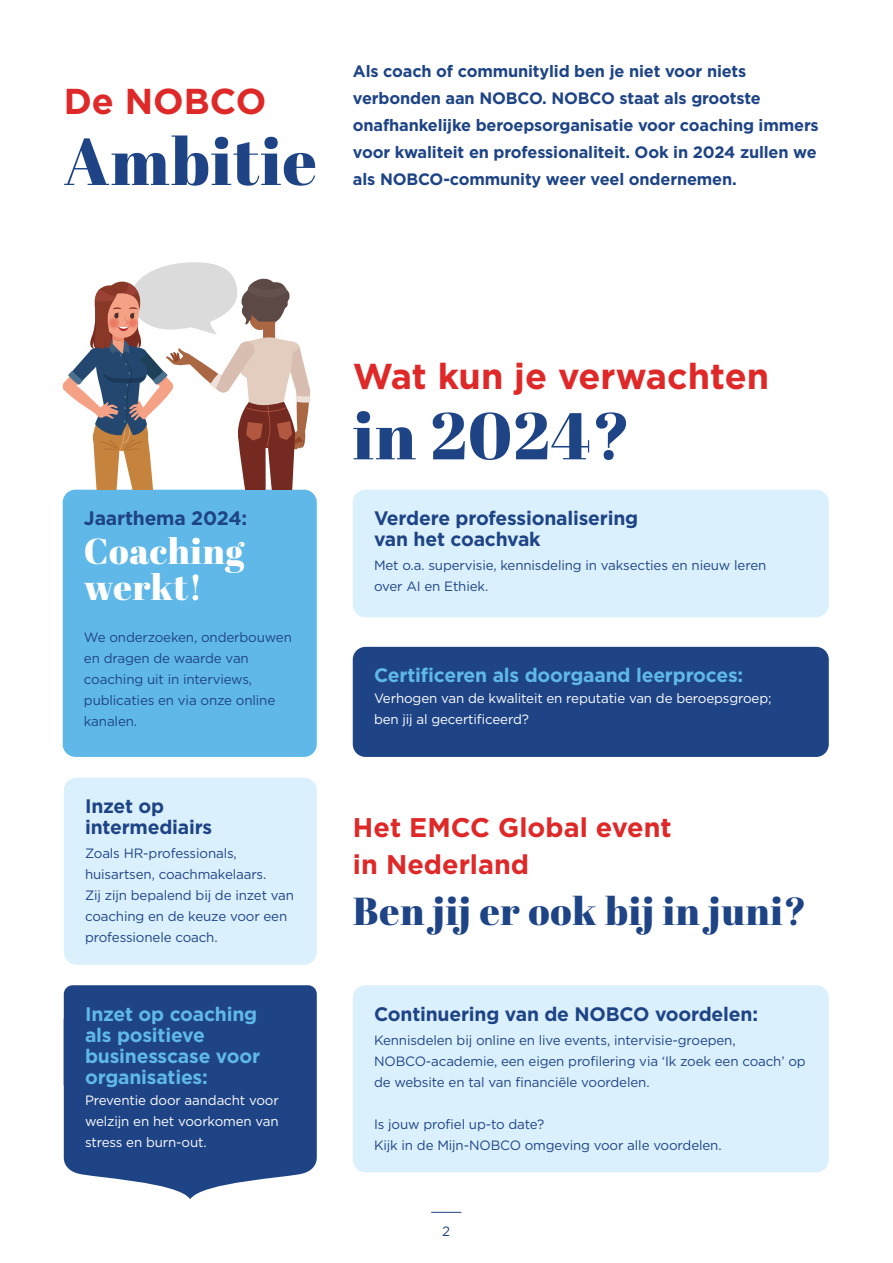
<style>
.page{position:relative;width:893px;height:1263px;background:#fff}
.page>*{position:absolute;margin:0;border:0;box-sizing:border-box;transform-origin:0 0}
.t1{font:66px "Abril Fatface";letter-spacing:.02em;color:#1e4486}
.t2{font:39px "Abril Fatface";letter-spacing:.02em;color:#1e4486}
.t3{font:700 36px "Gotham";color:#de2928}
.t4{font:36px/36px "Abril Fatface";letter-spacing:.02em;color:#fff}
.t5{font:700 27px/37.5px "Gotham";color:#de2928}
.t6{font:700 19.5px/21px "Gotham";letter-spacing:-.01em;color:#1e4486}
.t7{font:700 19.5px/21px "Gotham";letter-spacing:-.01em;color:#5fb8e8}
.t8{font:700 16.5px/27px "Gotham";letter-spacing:-.01em;color:#1e4486}
.t9{font:13.5px/21px "Gotham";letter-spacing:-.01em;color:#1e4486}
.t10{font:13.5px/21px "Gotham";letter-spacing:-.01em;color:#fff}
</style>
<div class="page">
<div style="left:63px;top:490px;width:254px;height:267px;background:#5fb8e8;border-radius:13px"></div>
<div style="left:64px;top:778px;width:253px;height:187px;background:#dbf0fd;border-radius:13px"></div>
<div style="left:353px;top:490px;width:476px;height:127px;background:#dbf0fd;border-radius:13px"></div>
<div style="left:353px;top:647px;width:476px;height:110px;background:#1e4486;border-radius:13px"></div>
<div style="left:353px;top:985px;width:476px;height:187px;background:#dbf0fd;border-radius:13px"></div>
<svg style="left:64px;top:985px;width:253px;height:214px;background:#315490"></svg>
<svg style="left:62px;top:262px;width:249px;height:228px"></svg>
<hr style="left:431px;top:1212px;width:30px;height:1px;background:#1e4486">
<h3 class="t3" style="left:64px;top:78px;width:204px">De NOBCO</h3>
<h1 class="t1" style="left:64px;top:115px;width:255px">Ambitie</h1>
<p class="t8" style="left:353px;top:58px;width:467px">Als coach of communitylid ben je niet voor niets verbonden aan NOBCO. NOBCO staat als grootste onafhankelijke beroepsorganisatie voor coaching immers voor kwaliteit en professionaliteit. Ook in 2024 zullen we als NOBCO-community weer veel ondernemen.</p>
<h3 class="t6" style="left:84px;top:507px;width:165px">Jaarthema 2024:</h3>
<h3 class="t4" style="left:84px;top:532px;width:162px">Coaching werkt!</h3>
<p class="t9" style="left:84px;top:626px;width:209px">We onderzoeken, onderbouwen en dragen de waarde van coaching uit in interviews, publicaties en via onze online kanalen.</p>
<h3 class="t6" style="left:85px;top:795px;width:129px">Inzet op intermediairs</h3>
<p class="t9" style="left:85px;top:842px;width:211px">Zoals HR-professionals, huisartsen, coachmakelaars.<br>Zij zijn bepalend bij de inzet van coaching en de keuze voor een professionele coach.</p>
<h3 class="t7" style="left:85px;top:1003px;width:177px">Inzet op coaching als positieve businesscase voor organisaties:</h3>
<p class="t10" style="left:85px;top:1089px;width:195px;text-align:justify">Preventie door aandacht voor welzijn en het voorkomen van stress en burn-out.</p>
<h3 class="t3" style="left:353px;top:352px;width:418px">Wat kun je verwachten</h3>
<h1 class="t1" style="left:353px;top:389px;width:279px">in 2024?</h1>
<h3 class="t6" style="left:374px;top:507px;width:266px">Verdere professionalisering van het coachvak</h3>
<p class="t9" style="left:374px;top:554px;width:394px">Met o.a. supervisie, kennisdeling in vaksecties en nieuw leren over AI en Ethiek.</p>
<h3 class="t7" style="left:374px;top:665px;width:371px">Certificeren als doorgaand leerproces:</h3>
<p class="t10" style="left:374px;top:688px;width:399px">Verhogen van de kwaliteit en reputatie van de beroepsgroep; ben jij al gecertificeerd?</p>
<h3 class="t5" style="left:353px;top:808px;width:320px">Het EMCC Global event in Nederland</h3>
<h2 class="t2" style="left:353px;top:884px;width:455px">Ben jij er ook bij in juni?</h2>
<h3 class="t6" style="left:374px;top:1003px;width:386px">Continuering van de NOBCO voordelen:</h3>
<p class="t9" style="left:374px;top:1029px;width:433px">Kennisdelen bij online en live events, intervisie-groepen,<br>NOBCO-academie, een eigen profilering via ‘Ik zoek een coach’ op de website en tal van financiële voordelen.</p>
<p class="t9" style="left:374px;top:1113px;width:349px">Is jouw profiel up-to date?<br>Kijk in de Mijn-NOBCO omgeving voor alle voordelen.</p>
<p class="t9" style="left:442px;top:1220px;width:10px">2</p>
</div>
